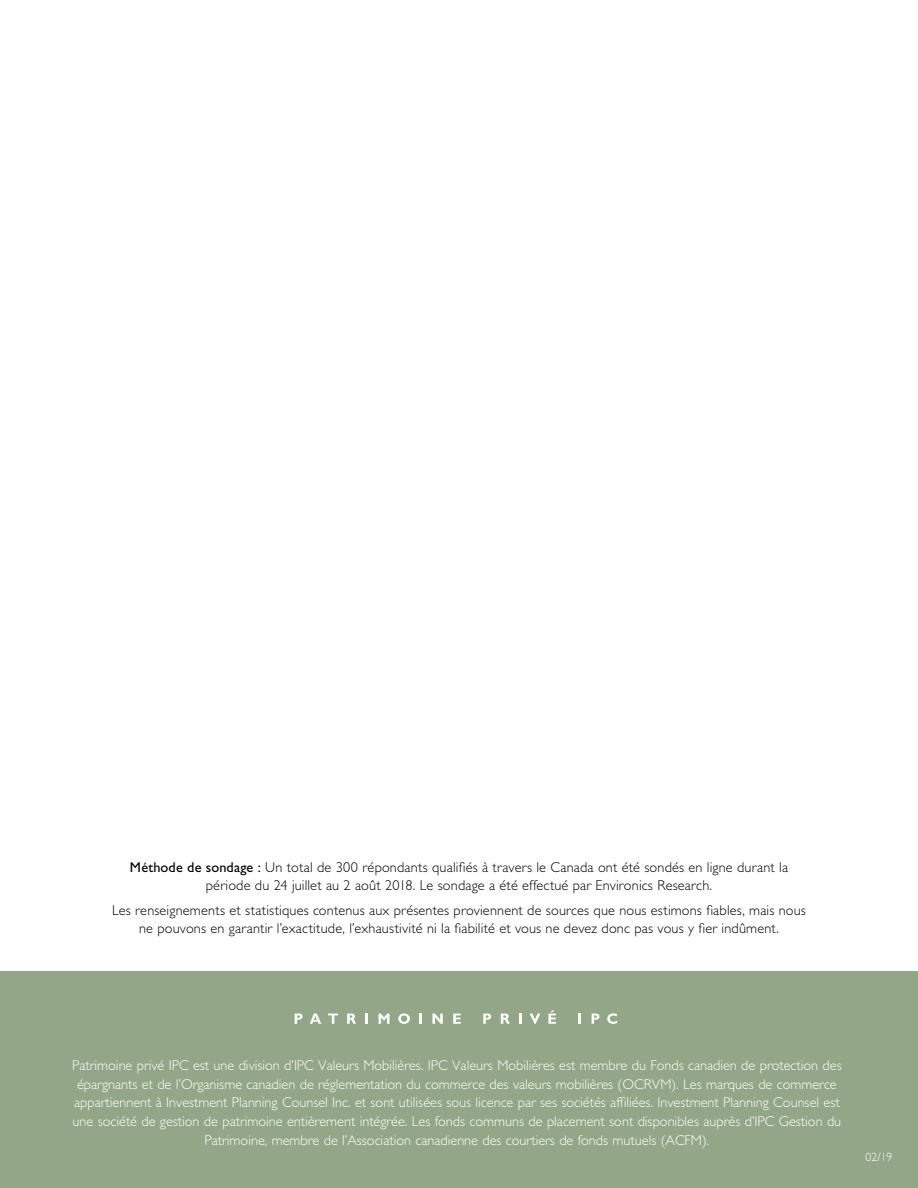
<style>
.page{position:relative;width:918px;height:1188px;background:#fff}
.page>*{position:absolute;margin:0;border:0;box-sizing:border-box;transform-origin:0 0}
.t1{font:300 14.25px/18.8px "Gill Sans Std";color:#fff;text-align:center}
.t2{font:300 14.25px/18px "Gill Sans Std";letter-spacing:.01em;color:#000;text-align:center}
.t3{font:300 12px "Gill Sans Std";color:#fff}
.s1{font-weight:400}
</style>
<div class="page">
<div style="left:0;top:971px;width:918px;height:217px;background:#93a687"></div>
<svg style="left:295px;top:1014px;width:8px;height:10px"></svg>
<svg style="left:310px;top:1014px;width:11px;height:10px"></svg>
<svg style="left:328px;top:1014px;width:10px;height:10px"></svg>
<svg style="left:347px;top:1014px;width:9px;height:10px"></svg>
<svg style="left:366px;top:1014px;width:2px;height:10px"></svg>
<svg style="left:379px;top:1014px;width:11px;height:10px"></svg>
<svg style="left:398px;top:1013px;width:12px;height:11px"></svg>
<svg style="left:419px;top:1014px;width:3px;height:10px"></svg>
<svg style="left:432px;top:1014px;width:11px;height:10px"></svg>
<svg style="left:453px;top:1014px;width:8px;height:10px"></svg>
<svg style="left:483px;top:1014px;width:8px;height:10px"></svg>
<svg style="left:501px;top:1014px;width:9px;height:10px"></svg>
<svg style="left:519px;top:1014px;width:2px;height:10px"></svg>
<svg style="left:530px;top:1014px;width:10px;height:10px"></svg>
<svg style="left:548px;top:1010px;width:8px;height:14px"></svg>
<svg style="left:578px;top:1014px;width:3px;height:10px"></svg>
<svg style="left:592px;top:1014px;width:8px;height:10px"></svg>
<svg style="left:607px;top:1013px;width:10px;height:11px"></svg>
<p class="t2" style="left:130px;top:858px;width:660px"><span class="s1">Méthode de sondage :</span> Un total de 300 répondants qualifiés à travers le Canada ont été sondés en ligne durant la période du 24 juillet au 2 août 2018. Le sondage a été effectué par Environics Research.</p>
<p class="t2" style="left:112px;top:901px;width:695px">Les renseignements et statistiques contenus aux présentes proviennent de sources que nous estimons fiables, mais nous ne pouvons en garantir l’exactitude, l’exhaustivité ni la fiabilité et vous ne devez donc pas vous y fier indûment.</p>
<p class="t1" style="left:72px;top:1056px;width:771px">Patrimoine privé IPC est une division d’IPC Valeurs Mobilières. IPC Valeurs Mobilières est membre du Fonds canadien de protection des épargnants et de l’Organisme canadien de réglementation du commerce des valeurs mobilières (OCRVM). Les marques de commerce appartiennent à Investment Planning Counsel Inc. et sont utilisées sous licence par ses sociétés affiliées. Investment Planning Counsel est une société de gestion de patrimoine entièrement intégrée. Les fonds communs de placement sont disponibles auprès d’IPC Gestion du Patrimoine, membre de l’Association canadienne des courtiers de fonds mutuels (ACFM).</p>
<p class="t3" style="left:866px;top:1150px;width:28px">02/19</p>
</div>
